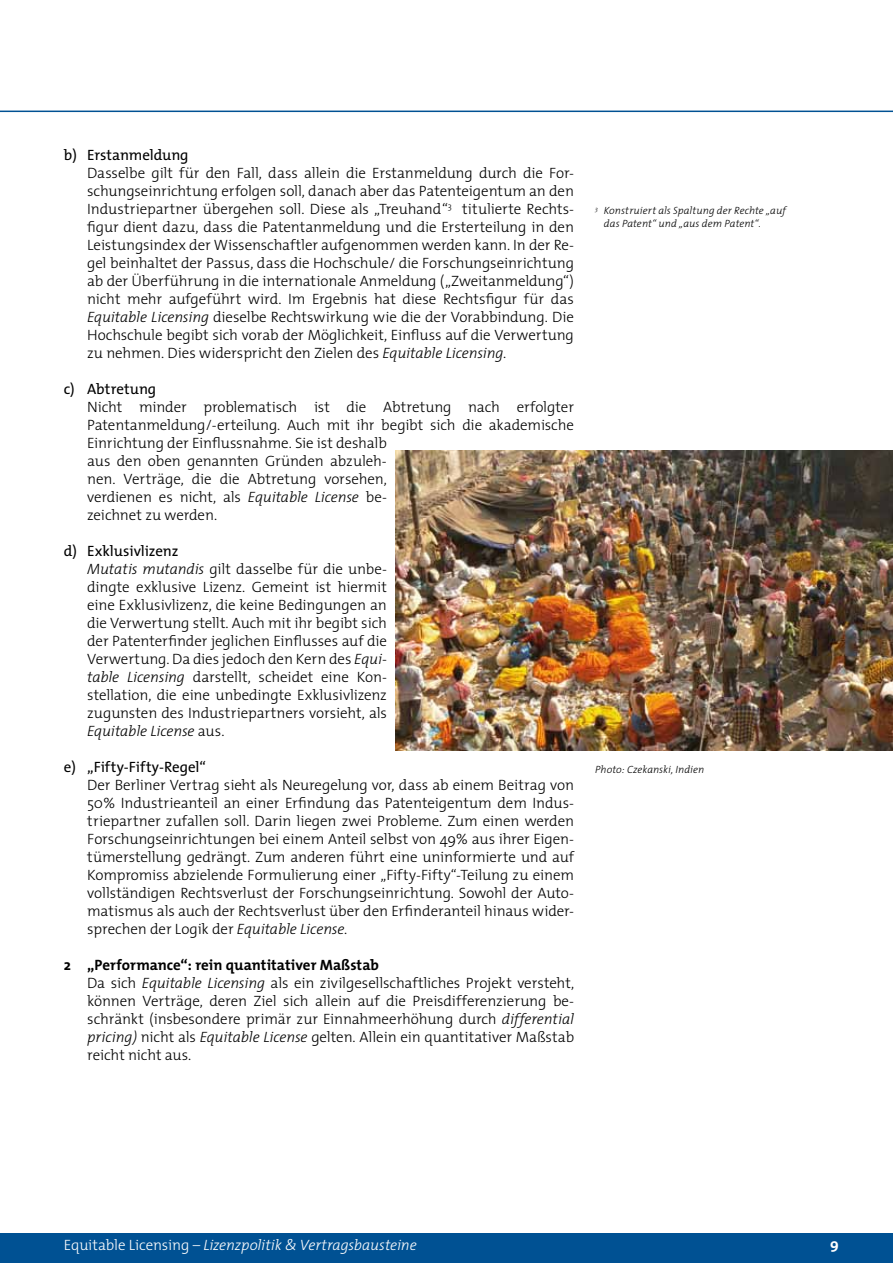
<style>
.page{position:relative;width:893px;height:1263px;background:#fff}
.page>*{position:absolute;margin:0;border:0;box-sizing:border-box;transform-origin:0 0}
.t1{font:300 15px/18px "The Mix";letter-spacing:-.005em;color:#000}
.t2{font:italic 300 15px "The Mix";letter-spacing:-.01em;color:#fff}
.t3{font:15px "The Mix";color:#000}
.t4{font:700 15px "The Mix";color:#fff}
.t5{font:italic 300 10.5px/12.6px "The Mix";letter-spacing:.005em;color:#000}
.s1{font-style:italic}
.s2{font-weight:400}
.s3{font-weight:700}
.s4{font-style:normal}
</style>
<div class="page">
<div style="left:0;top:1234px;width:893px;height:29px;background:#005193"></div>
<hr style="left:0;top:111px;width:893px;height:1px;background:#005193">
<img style="left:395px;top:451px;width:498px;height:299px">
<p class="t3" style="left:64px;top:142px;width:126px">b) Erstanmeldung</p>
<p class="t1" style="left:87px;top:163px;width:488px;text-align:justify">Dasselbe gilt für den Fall, dass allein die Erstanmeldung durch die For&shy;schungseinrichtung erfolgen soll, danach aber das Patenteigentum an den Industriepartner übergehen soll. Diese als „Treuhand“<sup>3</sup> titulierte Rechts&shy;figur dient dazu, dass die Patentanmeldung und die Ersterteilung in den Leistungsindex der Wissenschaftler aufgenommen werden kann. In der Re&shy;gel beinhaltet der Passus, dass die Hochschule/ die Forschungseinrichtung ab der Überführung in die internationale Anmeldung („Zweitanmeldung“) nicht mehr aufgeführt wird. Im Ergebnis hat diese Rechtsfigur für das <span class="s1">Equitable Licensing</span> dieselbe Rechtswirkung wie die der Vorabbindung. Die Hochschule begibt sich vorab der Möglichkeit, Einfluss auf die Verwertung zu nehmen. Dies widerspricht den Zielen des <span class="s1">Equitable Licensing</span>.</p>
<p class="t3" style="left:64px;top:376px;width:94px">c) Abtretung</p>
<p class="t1" style="left:87px;top:397px;width:488px">Nicht minder problematisch ist die Abtretung nach erfolgter Patentanmeldung/-erteilung. Auch mit ihr begibt sich die akademische Einrichtung der Einflussnahme. Sie ist deshalb<br>aus den oben genannten Gründen abzuleh-<br>nen. Verträge, die die Abtretung vorsehen,<br>verdienen es nicht, als <span class="s1">Equitable License</span> be-<br>zeichnet zu werden.</p>
<p class="t1" style="left:87px;top:541px;width:301px;text-indent:-23px"><span class="s2">d) Exklusivlizenz<br></span><span class="s1">Mutatis mutandis</span> gilt dasselbe für die unbe&shy;dingte exklusive Lizenz. Gemeint ist hiermit eine Exklusivlizenz, die keine Bedingungen an die Verwertung stellt. Auch mit ihr begibt sich der Patenterfinder jeglichen Einflusses auf die Verwertung. Da dies jedoch den Kern des <span class="s1">Equi&shy;table Licensing</span> darstellt, scheidet eine Kon&shy;stellation, die eine unbedingte Exklusivlizenz zugunsten des Industriepartners vorsieht, als <span class="s1">Equitable License</span> aus.</p>
<p class="t3" style="left:64px;top:754px;width:144px">e) „Fifty-Fifty-Regel“</p>
<p class="t1" style="left:87px;top:775px;width:488px;text-align:justify">Der Berliner Vertrag sieht als Neuregelung vor, dass ab einem Beitrag von 50% Industrieanteil an einer Erfindung das Patenteigentum dem Indus&shy;triepartner zufallen soll. Darin liegen zwei Probleme. Zum einen werden Forschungseinrichtungen bei einem Anteil selbst von 49% aus ihrer Eigen&shy;tümerstellung gedrängt. Zum anderen führt eine uninformierte und auf Kompromiss abzielende Formulierung einer „Fifty-Fifty“-Teilung zu einem vollständigen Rechtsverlust der Forschungseinrichtung. Sowohl der Auto&shy;matismus als auch der Rechtsverlust über den Erfinderanteil hinaus wider&shy;sprechen der Logik der <span class="s1">Equitable License</span>.</p>
<p class="t1" style="left:87px;top:955px;width:488px;text-indent:-23px"><span class="s3">2 „Performance“: rein quantitativer Maßstab<br></span>Da sich <span class="s1">Equitable Licensing</span> als ein zivilgesellschaftliches Projekt versteht, können Verträge, deren Ziel sich allein auf die Preisdifferenzierung be&shy;schränkt (insbesondere primär zur Einnahmeerhöhung durch <span class="s1">differential pricing)</span> nicht als <span class="s1">Equitable License</span> gelten. Allein ein quantitativer Maßstab reicht nicht aus.</p>
<p class="t5" style="left:604px;top:204px;width:184px;text-indent:-9px"><sup>3</sup> Konstruiert als Spaltung der Rechte „auf das Patent“ und „aus dem Patent“.</p>
<p class="t5" style="left:595px;top:763px;width:111px">Photo: Czekanski, Indien</p>
<p class="t2" style="left:64px;top:1232px;width:354px"><span class="s4">Equitable Licensing –</span> Lizenzpolitik &amp; Vertragsbausteine</p>
<p class="t4" style="left:830px;top:1232px;width:10px">9</p>
</div>
